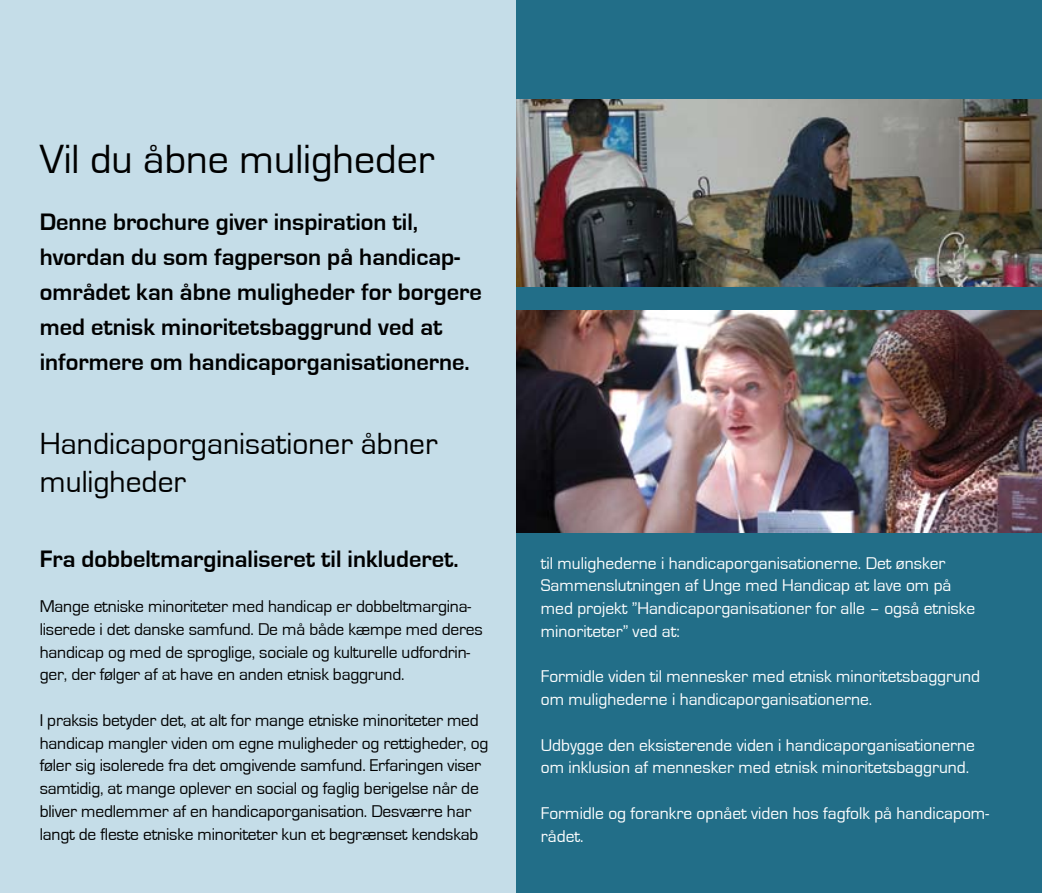
<style>
.page{position:relative;width:1042px;height:893px;background:#c5dde8}
.page>*{position:absolute;margin:0;border:0;box-sizing:border-box;transform-origin:0 0}
.t1{font:42px "Eurostile";color:#000}
.t2{font:31.5px/37.8px "Eurostile";color:#000}
.t3{font:700 24.5px/35px "Eurostile";color:#000}
.t4{font:17.5px/22.8px "Eurostile";letter-spacing:-.01em;color:#000}
.t5{font:17.5px/22.8px "Eurostile";color:#fff}
</style>
<div class="page">
<div style="left:516px;top:0;width:526px;height:893px;background:#226e88"></div>
<img style="left:516px;top:99px;width:526px;height:187px">
<img style="left:516px;top:311px;width:526px;height:221px">
<h1 class="t1" style="left:40px;top:136px;width:396px">Vil du åbne muligheder</h1>
<h3 class="t3" style="left:40px;top:205px;width:444px">Denne brochure giver inspiration til, hvordan du som fagperson på handicap&shy;området kan åbne muligheder for borgere med etnisk minoritetsbaggrund ved at informere om handicaporganisationerne.</h3>
<h2 class="t2" style="left:40px;top:425px;width:399px">Handicaporganisationer åbner muligheder</h2>
<h3 class="t3" style="left:40px;top:541px;width:420px">Fra dobbeltmarginaliseret til inkluderet.</h3>
<p class="t4" style="left:40px;top:595px;width:445px">Mange etniske minoriteter med handicap er dobbeltmargina&shy;liserede i det danske samfund. De må både kæmpe med deres handicap og med de sproglige, sociale og kulturelle udfordrin&shy;ger, der følger af at have en anden etnisk baggrund.</p>
<p class="t4" style="left:40px;top:709px;width:450px">I praksis betyder det, at alt for mange etniske minoriteter med handicap mangler viden om egne muligheder og rettigheder, og føler sig isolerede fra det omgivende samfund. Erfaringen viser samtidig, at mange oplever en social og faglig berigelse når de bliver medlemmer af en handicaporganisation. Desværre har langt de fleste etniske minoriteter kun et begrænset kendskab</p>
<p class="t5" style="left:541px;top:552px;width:436px">til mulighederne i handicaporganisationerne. Det ønsker Sammenslutningen af Unge med Handicap at lave om på med projekt ”Handicaporganisationer for alle – også etniske minoriteter” ved at:</p>
<p class="t5" style="left:541px;top:665px;width:441px">Formidle viden til mennesker med etnisk minoritetsbaggrund om mulighederne i handicaporganisationerne.</p>
<p class="t5" style="left:541px;top:734px;width:436px">Udbygge den eksisterende viden i handicaporganisationerne om inklusion af mennesker med etnisk minoritetsbaggrund.</p>
<p class="t5" style="left:541px;top:802px;width:450px">Formidle og forankre opnået viden hos fagfolk på handicapom&shy;rådet.</p>
</div>
